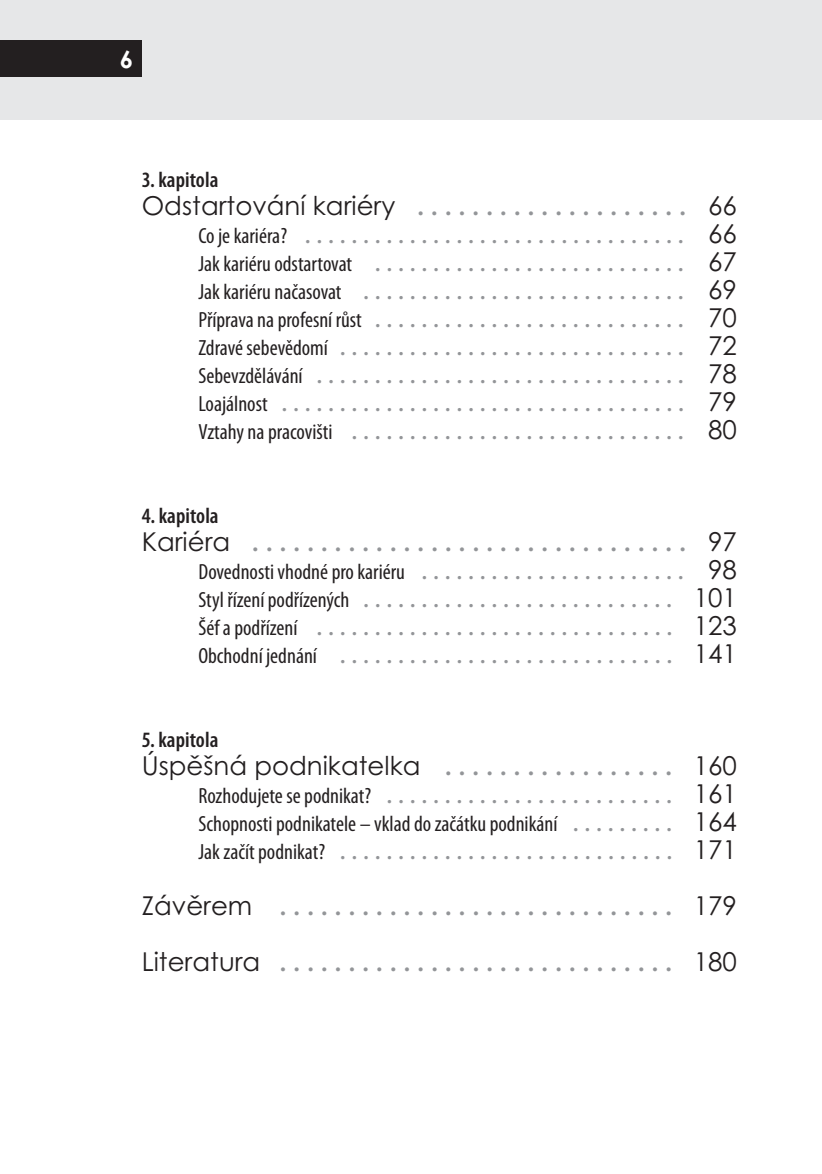
<style>
.page{position:relative;width:822px;height:1174px;background:#fff}
.page>*{position:absolute;margin:0;border:0;box-sizing:border-box;transform-origin:0 0}
.t1{font:700 26px/56px "Century Gothic";color:#939598}
.t2{font:26px "Century Gothic";color:#231f20}
.t3{font:700 24px "Century Gothic";color:#fff}
.t4{font:700 22px/28px "Century Gothic";color:#939598;text-align:justify}
.t5{font:condensed 22px "Myriad Pro";color:#231f20}
.t6{font:600 condensed 22px "Myriad Pro";letter-spacing:.005em;color:#231f20}
.s1{font-weight:700;color:#939598}
.s2{font-family:"Myriad Pro";font-weight:400;font-stretch:condensed;color:#231f20}
.s3{font-weight:400;font-size:26px;color:#231f20}
.s4{font-weight:400;color:#231f20}
.s5{font-family:"Century Gothic";font-weight:700;font-stretch:normal;color:#939598}
.s6{font-family:"Century Gothic";font-stretch:normal;font-size:26px}
</style>
<div class="page">
<div style="left:0;top:0;width:822px;height:120px;background:#e6e7e8"></div>
<div style="left:0;top:40px;width:142px;height:36px;background:#231f20"></div>
<p class="t3" style="left:120px;top:50px;width:15px">6</p>
<p class="t6" style="left:142px;top:166px;width:78px">3. kapitola</p>
<p class="t2" style="left:142px;top:191px;width:597px">Odstartování kariéry <span class="s1">....................</span> 66</p>
<p class="t4" style="left:198px;top:223px;width:540px"><span class="s2">Co je kariéra?</span> ................................. <span class="s3">66<br></span><span class="s2">Jak kariéru odstartovat</span> ........................... <span class="s3">67<br></span><span class="s2">Jak kariéru načasovat</span> ............................ <span class="s3">69<br></span><span class="s2">Příprava na profesní růst</span> ........................... <span class="s3">70<br></span><span class="s2">Zdravé sebevědomí</span> .............................. <span class="s3">72<br></span><span class="s2">Sebevzdělávání</span> ................................ <span class="s3">78<br></span><span class="s2">Loajálnost</span> ................................... <span class="s3">79<br></span><span class="s2">Vztahy na pracovišti</span> ............................. <span class="s3">80</span></p>
<p class="t6" style="left:142px;top:502px;width:79px">4. kapitola</p>
<p class="t1" style="left:142px;top:516px;width:597px"><span class="s4">Kariéra</span> ................................ <span class="s4">97</span></p>
<p class="t5" style="left:198px;top:563px;width:540px">Dovednosti vhodné pro kariéru <span class="s5">. . . . . . . . . . . . . . . . . . . . . . .</span> <span class="s6">98</span></p>
<p class="t4" style="left:198px;top:587px;width:540px"><span class="s2">Styl řízení podřízených</span> ........................... <span class="s3">101<br></span><span class="s2">Šéf a podřízení</span> ............................... <span class="s3">123<br></span><span class="s2">Obchodní jednání</span> ............................. <span class="s3">141</span></p>
<p class="t6" style="left:142px;top:726px;width:78px">5. kapitola</p>
<p class="t2" style="left:142px;top:751px;width:597px">Úspěšná podnikatelka <span class="s1">. . . . . . . . . . . . . . . . .</span> 160</p>
<p class="t4" style="left:198px;top:783px;width:540px"><span class="s2">Rozhodujete se podnikat?</span> ......................... <span class="s3">161</span></p>
<p class="t5" style="left:198px;top:815px;width:540px">Schopnosti podnikatele – vklad do začátku podnikání <span class="s5">. . . . . . . . .</span> <span class="s6">164</span></p>
<p class="t4" style="left:198px;top:839px;width:540px"><span class="s2">Jak začít podnikat?</span> ............................. <span class="s3">171</span></p>
<p class="t1" style="left:142px;top:880px;width:597px"><span class="s4">Závěrem</span> ............................. <span class="s4">179<br>Literatura</span> ............................. <span class="s4">180</span></p>
</div>
